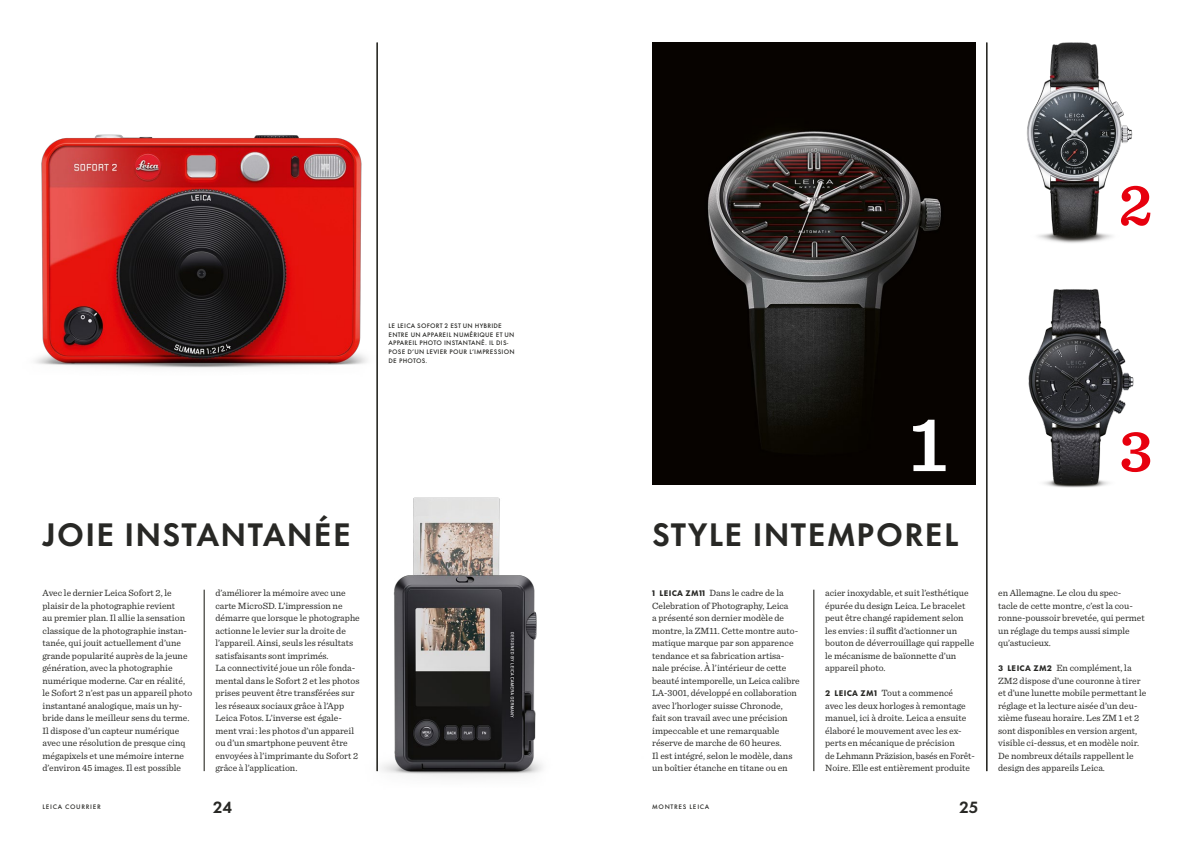
<style>
.page{position:relative;width:1191px;height:842px;background:#fff}
.page>*{position:absolute;margin:0;border:0;box-sizing:border-box;transform-origin:0 0}
.t1{font:600 80px "Sentinel";color:#fff}
.t2{font:600 60px "Sentinel";color:#e7000e}
.t3{font:700 30px "Futura Now Headline";letter-spacing:.06em;color:#282825}
.t4{font:700 15px "Futura Now Headline";color:#282825}
.t5{font:9.5px/12.5px "Sentinel";color:#282825}
.t6{font:500 6px/8.7px "Futura Now Text";letter-spacing:.035em;color:#282825}
.t7{font:500 6px "Futura Now Text";letter-spacing:.11em;color:#282825}
.s1{font-family:"Futura Now Text";font-weight:800;font-size:7.5px}
</style>
<div class="page">
<img style="left:35px;top:67px;width:342px;height:330px">
<img style="left:1027px;top:42px;width:106px;height:201px">
<img style="left:1028px;top:289px;width:106px;height:199px">
<img style="left:376px;top:486px;width:166px;height:292px">
<img style="left:652px;top:43px;width:323px;height:442px">
<hr style="left:986px;top:43px;width:1px;height:728px;background:#12120d">
<hr style="left:377px;top:43px;width:1px;height:728px;background:#12120d">
<hr style="left:813px;top:590px;width:1px;height:181px;background:#12120d">
<hr style="left:204px;top:590px;width:1px;height:181px;background:#12120d">
<h2 class="t2" style="left:1118px;top:158px;width:36px">2</h2>
<p class="t6" style="left:388px;top:321px;width:128px">LE LEICA SOFORT 2 EST UN HYBRIDE<br>ENTRE UN APPAREIL NUMÉRIQUE ET UN<br>APPAREIL PHOTO INSTANTANÉ. IL DIS-<br>POSE D’UN LEVIER POUR L’IMPRESSION<br>DE PHOTOS.</p>
<h3 class="t3" style="left:42px;top:509px;width:310px">JOIE INSTANTANÉE</h3>
<p class="t5" style="left:43px;top:586px;width:151px">Avec le dernier Leica Sofort 2, le plaisir de la photographie revient<br>au premier plan. Il allie la sensation classique de la photographie instan&shy;tanée, qui jouit actuellement d’une grande popularité auprès de la jeune génération, avec la photographie numérique moderne. Car en réalité, le Sofort 2 n’est pas un appareil photo instantané analogique, mais un hy&shy;bride dans le meilleur sens du terme.<br>Il dispose d’un capteur numérique avec une résolution de presque cinq mégapixels et une mémoire interne d’environ 45 images. Il est possible</p>
<p class="t5" style="left:215px;top:586px;width:146px">d’améliorer la mémoire avec une carte MicroSD. L’impression ne démarre que lorsque le photographe actionne le levier sur la droite de l’appareil. Ainsi, seuls les résultats satisfaisants sont imprimés.<br>La connectivité joue un rôle fonda&shy;mental dans le Sofort 2 et les photos prises peuvent être transférées sur les réseaux sociaux grâce à l’App Leica Fotos. L’inverse est égale&shy;ment vrai : les photos d’un appareil ou d’un smartphone peuvent être envoyées à l’imprimante du Sofort 2 grâce à l’application.</p>
<h1 class="t1" style="left:909px;top:383px;width:40px">1</h1>
<h3 class="t3" style="left:652px;top:509px;width:308px">STYLE INTEMPOREL</h3>
<p class="t5" style="left:652px;top:586px;width:149px"><span class="s1">1 LEICA ZM11</span> Dans le cadre de la Celebration of Photography, Leica<br>a présenté son dernier modèle de montre, la ZM11. Cette montre auto&shy;matique marque par son apparence tendance et sa fabrication artisa&shy;nale précise. À l’intérieur de cette beauté intemporelle, un Leica calibre LA-3001, développé en collaboration avec l’horloger suisse Chronode,<br>fait son travail avec une précision impeccable et une remarquable réserve de marche de 60 heures.<br>Il est intégré, selon le modèle, dans un boîtier étanche en titane ou en</p>
<p class="t5" style="left:825px;top:586px;width:151px">acier inoxydable, et suit l’esthétique épurée du design Leica. Le bracelet peut être changé rapidement selon les envies : il suffit d’actionner un bouton de déverrouillage qui rappelle le mécanisme de baïonnette d’un appareil photo.</p>
<p class="t5" style="left:825px;top:686px;width:151px"><span class="s1">2 LEICA ZM1</span> Tout a commencé<br>avec les deux horloges à remontage manuel, ici à droite. Leica a ensuite élaboré le mouvement avec les ex&shy;perts en mécanique de précision<br>de Lehmann Präzision, basés en Forêt-Noire. Elle est entièrement produite</p>
<p class="t7" style="left:43px;top:802px;width:60px">LEICA COURRIER</p>
<h3 class="t4" style="left:213px;top:794px;width:21px">24</h3>
<p class="t7" style="left:652px;top:802px;width:59px">MONTRES LEICA</p>
<h3 class="t4" style="left:959px;top:794px;width:21px">25</h3>
<h2 class="t2" style="left:1119px;top:405px;width:35px">3</h2>
<p class="t5" style="left:998px;top:586px;width:148px">en Allemagne. Le clou du spec-<br>tacle de cette montre, c’est la cou&shy;ronne-poussoir brevetée, qui permet un réglage du temps aussi simple qu’astucieux.</p>
<p class="t5" style="left:998px;top:661px;width:150px"><span class="s1">3 LEICA ZM2</span> En complément, la ZM2 dispose d’une couronne à tirer et d’une lunette mobile permettant le réglage et la lecture aisée d’un deu&shy;xième fuseau horaire. Les ZM 1 et 2 sont disponibles en version argent, visible ci-dessus, et en modèle noir.<br>De nombreux détails rappellent le design des appareils Leica.</p>
</div>
